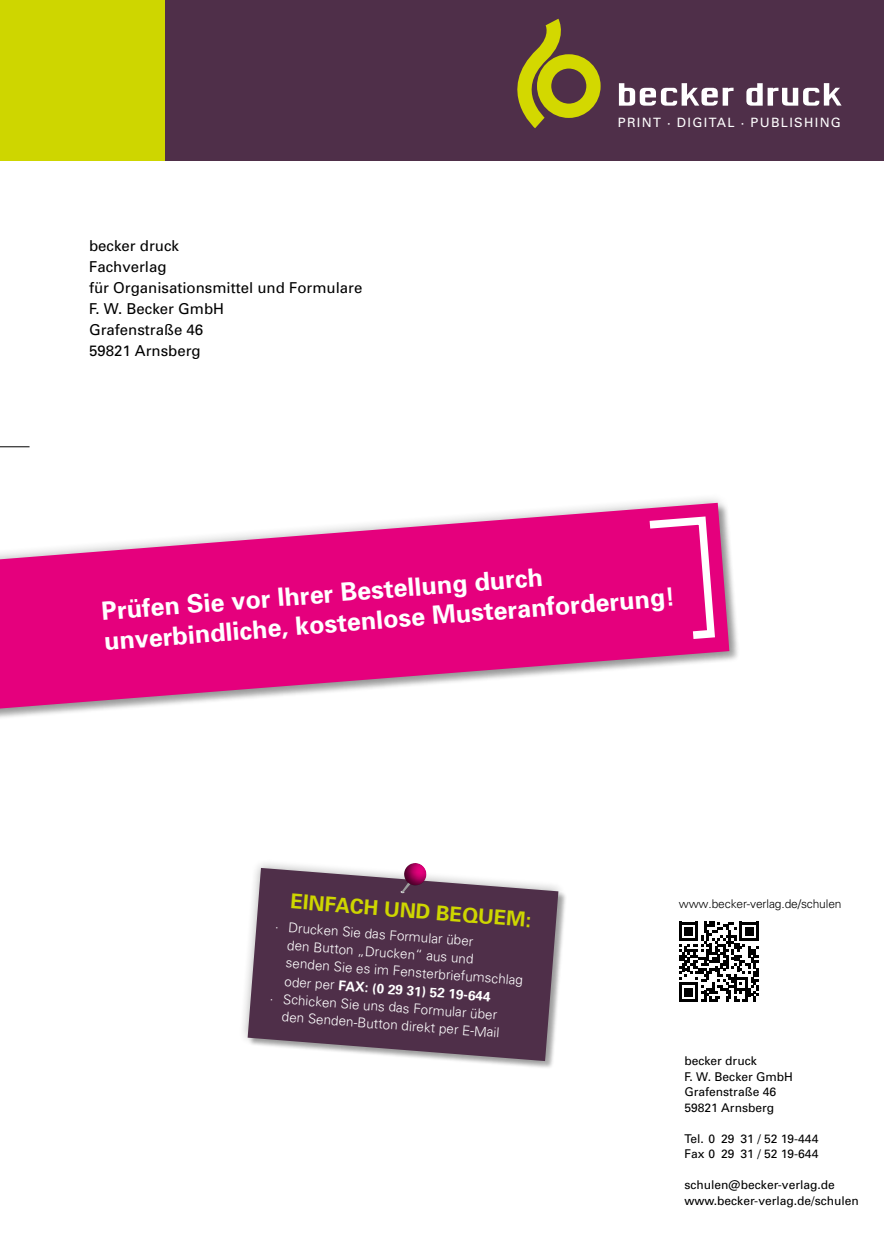
<style>
.page{position:relative;width:884px;height:1251px;background:#fff}
.page>*{position:absolute;margin:0;border:0;box-sizing:border-box;transform-origin:0 0}
.t1{font:700 25.2px/29.7px "Univers";color:#fff}
.t2{font:700 20.4px "Univers";color:#ced600}
.t3{font:15px/21px "Univers";color:#000}
.t4{font:300 13.5px "Univers";color:#fff}
.t5{font:700 13.5px "Univers";color:#fff}
.t6{font:12.9px "Univers";letter-spacing:.1em;color:#fff}
.t7{font:12px/15.5px "Univers";color:#000}
.t8{font:300 12px "Univers";letter-spacing:-.01em;color:#000}
.s1{font-weight:300}
</style>
<div class="page">
<div style="left:0;top:0;width:884px;height:160px;background:#4f2f49"></div>
<div style="left:0;top:0;width:164px;height:160px;background:#ced600"></div>
<svg style="left:517px;top:19px;width:84px;height:109px"></svg>
<svg style="left:619px;top:83px;width:115px;height:23px"></svg>
<svg style="left:746px;top:83px;width:96px;height:23px"></svg>
<hr style="left:0;top:446px;width:30px;height:1px;background:#000">
<svg style="left:679px;top:921px;width:80px;height:80px"></svg>
<svg style="left:0;top:498px;width:738px;height:220px"></svg>
<svg style="left:0;top:502px;width:729px;height:206px;fill:#e5007d"></svg>
<svg style="left:648px;top:514px;width:69px;height:127px;background:#e92891"></svg>
<svg style="left:243px;top:863px;width:323px;height:205px"></svg>
<svg style="left:248px;top:867px;width:310px;height:193px;background:#64495f"></svg>
<svg style="left:388px;top:863px;width:53px;height:30px"></svg>
<p class="t3" style="left:89px;top:235px;width:275px">becker druck<br>Fachverlag<br>für Organisationsmittel und Formulare<br>F. W. Becker GmbH<br>Grafenstraße 46<br>59821 Arnsberg</p>
<p class="t6" style="left:618px;top:115px;width:225px">PRINT · DIGITAL · PUBLISHING</p>
<h1 class="t1" style="left:101px;top:594px;width:574px;rotate:-4deg">Prüfen Sie vor Ihrer Bestellung durch unverbindliche, kostenlose Musteranforderung!</h1>
<h2 class="t2" style="left:292px;top:887px;width:243px;rotate:5deg">EINFACH UND BEQUEM:</h2>
<p class="t4" style="left:276px;top:918px;width:200px;rotate:4deg">· Drucken Sie das Formular über</p>
<p class="t4" style="left:288px;top:937px;width:188px;rotate:4deg">den Button „Drucken“ aus und</p>
<p class="t4" style="left:286px;top:954px;width:239px;rotate:4deg">senden Sie es im Fensterbriefumschlag</p>
<p class="t5" style="left:285px;top:973px;width:208px;rotate:4deg"><span class="s1">oder per</span> FAX: (0 29 31) 52 19-644</p>
<p class="t4" style="left:270px;top:989px;width:230px;rotate:4deg">· Schicken Sie uns das Formular über</p>
<p class="t4" style="left:282px;top:1008px;width:220px;rotate:4deg">den Senden-Button direkt per E-Mail</p>
<p class="t8" style="left:679px;top:896px;width:164px">www.becker-verlag.de/schulen</p>
<p class="t7" style="left:684px;top:1052px;width:110px">becker druck<br>F. W. Becker GmbH<br>Grafenstraße 46<br>59821 Arnsberg</p>
<p class="t7" style="left:684px;top:1130px;width:136px">Tel. 0 29 31 / 52 19-444<br>Fax 0 29 31 / 52 19-644</p>
<p class="t7" style="left:684px;top:1177px;width:176px">schulen@becker-verlag.de www.becker-verlag.de/schulen</p>
</div>
